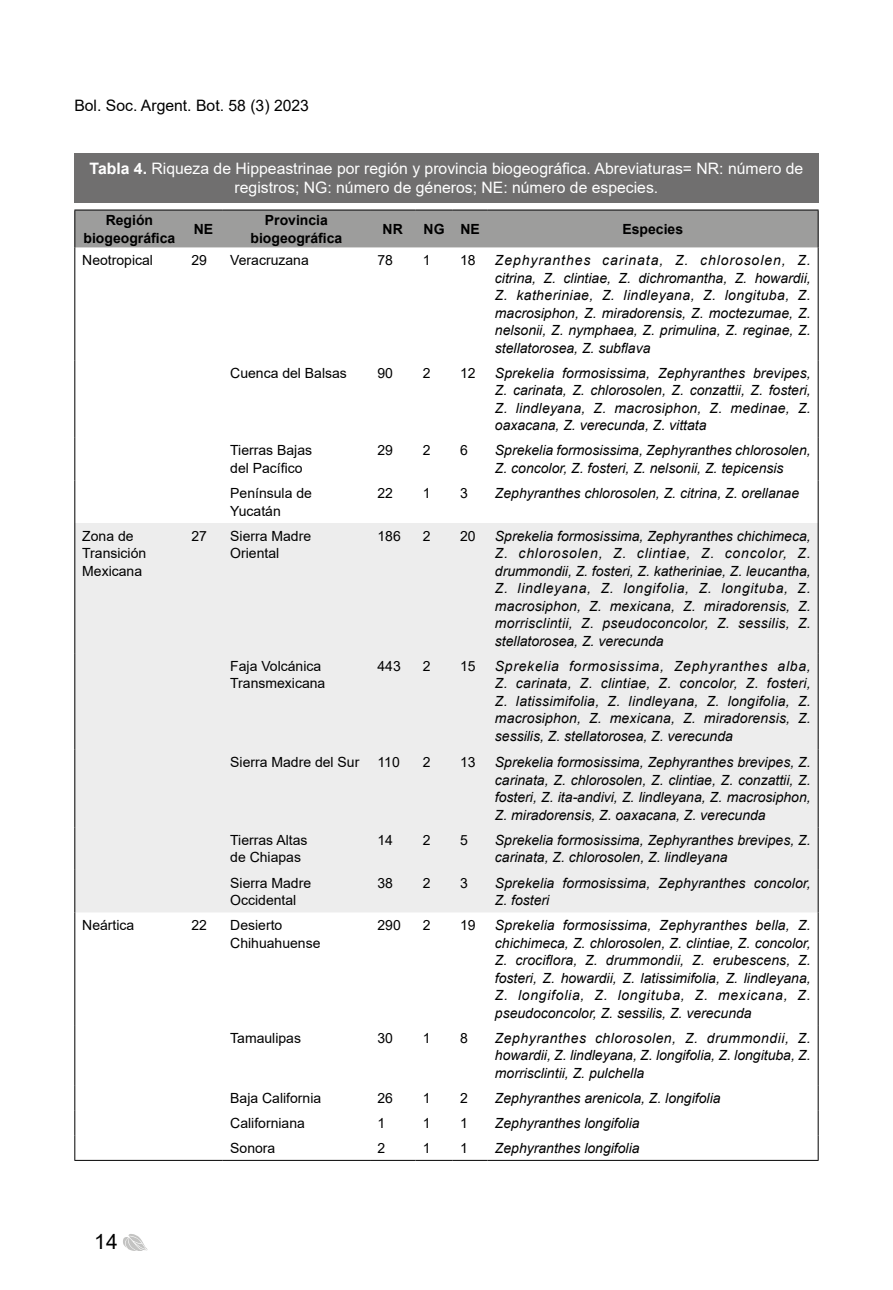
<style>
.page{position:relative;width:893px;height:1290px;background:#fff}
.page>*{position:absolute;margin:0;border:0;box-sizing:border-box;transform-origin:0 0}
.t1{font:21px "Arial";color:#000}
.t2{font:15.75px/18.9px "Arial";color:#fff;text-align:center}
.t3{font:15.75px "Arial";color:#000}
.t4{font:italic 14px/17.5px "Arial";color:#000;text-align:justify}
.t5{font:14px/17.5px "Arial";color:#000}
.t6{font:700 14px/17.5px "Arial";color:#000;text-align:center}
.s1{font-weight:700}
</style>
<div class="page">
<svg style="left:123px;top:1234px;width:25px;height:17px"></svg>
<div style="left:74px;top:153px;width:745px;height:50px;background:#706f6f"></div>
<div style="left:75px;top:211px;width:743px;height:37px;background:#9d9d9c"></div>
<div style="left:75px;top:523px;width:743px;height:389px;background:#ededed"></div>
<hr style="left:74px;top:210px;width:110px;height:1px;background:#000">
<hr style="left:74px;top:210px;width:1px;height:38px;background:#000">
<hr style="left:184px;top:210px;width:39px;height:1px;background:#000">
<hr style="left:223px;top:210px;width:147px;height:1px;background:#000">
<hr style="left:370px;top:210px;width:45px;height:1px;background:#000">
<hr style="left:415px;top:210px;width:38px;height:1px;background:#000">
<hr style="left:453px;top:210px;width:34px;height:1px;background:#000">
<hr style="left:487px;top:210px;width:332px;height:1px;background:#000">
<hr style="left:818px;top:210px;width:1px;height:38px;background:#000">
<hr style="left:74px;top:248px;width:1px;height:112px;background:#000">
<hr style="left:74px;top:360px;width:1px;height:78px;background:#000">
<hr style="left:74px;top:438px;width:1px;height:42px;background:#000">
<hr style="left:74px;top:480px;width:1px;height:43px;background:#000">
<hr style="left:818px;top:248px;width:1px;height:112px;background:#000">
<hr style="left:818px;top:360px;width:1px;height:78px;background:#000">
<hr style="left:818px;top:438px;width:1px;height:42px;background:#000">
<hr style="left:818px;top:480px;width:1px;height:43px;background:#000">
<hr style="left:74px;top:523px;width:1px;height:130px;background:#000">
<hr style="left:74px;top:653px;width:1px;height:97px;background:#000">
<hr style="left:74px;top:750px;width:1px;height:77px;background:#000">
<hr style="left:74px;top:827px;width:1px;height:43px;background:#000">
<hr style="left:74px;top:870px;width:1px;height:42px;background:#000">
<hr style="left:818px;top:523px;width:1px;height:130px;background:#000">
<hr style="left:818px;top:653px;width:1px;height:97px;background:#000">
<hr style="left:818px;top:750px;width:1px;height:77px;background:#000">
<hr style="left:818px;top:827px;width:1px;height:43px;background:#000">
<hr style="left:818px;top:870px;width:1px;height:42px;background:#000">
<hr style="left:74px;top:912px;width:1px;height:113px;background:#000">
<hr style="left:74px;top:1025px;width:1px;height:60px;background:#000">
<svg style="left:74px;top:1085px;width:1px;height:75px"></svg>
<hr style="left:74px;top:1160px;width:110px;height:1px;background:#000">
<hr style="left:184px;top:1160px;width:39px;height:1px;background:#000">
<hr style="left:818px;top:912px;width:1px;height:113px;background:#000">
<hr style="left:818px;top:1025px;width:1px;height:60px;background:#000">
<svg style="left:818px;top:1085px;width:1px;height:75px"></svg>
<hr style="left:223px;top:1160px;width:147px;height:1px;background:#000">
<hr style="left:370px;top:1160px;width:45px;height:1px;background:#000">
<hr style="left:415px;top:1160px;width:38px;height:1px;background:#000">
<hr style="left:453px;top:1160px;width:34px;height:1px;background:#000">
<hr style="left:487px;top:1160px;width:332px;height:1px;background:#000">
<p class="t3" style="left:74px;top:94px;width:236px">Bol. Soc. Argent. Bot. 58 (3) 2023</p>
<p class="t2" style="left:90px;top:159px;width:715px"><span class="s1">Tabla 4.</span> Riqueza de Hippeastrinae por región y provincia biogeográfica. Abreviaturas= NR: número de registros; NG: número de géneros; NE: número de especies.</p>
<p class="t6" style="left:84px;top:212px;width:93px">Región biogeográfica</p>
<p class="t6" style="left:194px;top:220px;width:21px">NE</p>
<p class="t6" style="left:250px;top:212px;width:93px">Provincia biogeográfica</p>
<p class="t6" style="left:383px;top:220px;width:22px">NR</p>
<p class="t6" style="left:424px;top:220px;width:58px">NG NE</p>
<p class="t6" style="left:622px;top:220px;width:62px">Especies</p>
<p class="t5" style="left:82px;top:251px;width:72px">Neotropical</p>
<p class="t5" style="left:191px;top:251px;width:17px">29</p>
<p class="t5" style="left:230px;top:251px;width:80px">Veracruzana</p>
<p class="t5" style="left:377px;top:251px;width:17px">78</p>
<p class="t5" style="left:423px;top:251px;width:9px">1</p>
<p class="t5" style="left:460px;top:251px;width:17px">18</p>
<p class="t4" style="left:495px;top:252px;width:317px">Zephyranthes carinata, Z. chlorosolen, Z. citrina, Z. clintiae, Z. dichromantha, Z. howardii, Z. katheriniae, Z. lindleyana, Z. longituba, Z. macrosiphon, Z. miradorensis, Z. moctezumae, Z. nelsonii, Z. nymphaea, Z. primulina, Z. reginae, Z. stellatorosea, Z. subflava</p>
<p class="t5" style="left:230px;top:364px;width:118px">Cuenca del Balsas</p>
<p class="t5" style="left:377px;top:364px;width:17px">90</p>
<p class="t5" style="left:423px;top:364px;width:9px">2</p>
<p class="t5" style="left:460px;top:364px;width:17px">12</p>
<p class="t4" style="left:495px;top:364px;width:317px">Sprekelia formosissima, Zephyranthes brevipes, Z. carinata, Z. chlorosolen, Z. conzattii, Z. fosteri, Z. lindleyana, Z. macrosiphon, Z. medinae, Z. oaxacana, Z. verecunda, Z. vittata</p>
<p class="t5" style="left:230px;top:442px;width:83px">Tierras Bajas del Pacífico</p>
<p class="t5" style="left:377px;top:442px;width:17px">29</p>
<p class="t5" style="left:423px;top:442px;width:9px">2</p>
<p class="t5" style="left:460px;top:442px;width:9px">6</p>
<p class="t4" style="left:495px;top:442px;width:317px">Sprekelia formosissima, Zephyranthes chlorosolen,<br>Z. concolor, Z. fosteri, Z. nelsonii, Z. tepicensis</p>
<p class="t5" style="left:230px;top:484px;width:83px">Península de<br>Yucatán</p>
<p class="t5" style="left:377px;top:484px;width:17px">22</p>
<p class="t5" style="left:423px;top:484px;width:9px">1</p>
<p class="t5" style="left:460px;top:484px;width:9px">3</p>
<p class="t4" style="left:495px;top:485px;width:306px">Zephyranthes chlorosolen, Z. citrina, Z. orellanae</p>
<p class="t5" style="left:82px;top:527px;width:66px">Zona de<br>Transición<br>Mexicana</p>
<p class="t5" style="left:191px;top:527px;width:17px">27</p>
<p class="t5" style="left:230px;top:527px;width:82px">Sierra Madre<br>Oriental</p>
<p class="t5" style="left:377px;top:527px;width:25px">186</p>
<p class="t5" style="left:423px;top:527px;width:9px">2</p>
<p class="t5" style="left:460px;top:527px;width:17px">20</p>
<p class="t4" style="left:495px;top:527px;width:317px">Sprekelia formosissima, Zephyranthes chichimeca, Z. chlorosolen, Z. clintiae, Z. concolor, Z. drummondii, Z. fosteri, Z. katheriniae, Z. leucantha, Z. lindleyana, Z. longifolia, Z. longituba, Z. macrosiphon, Z. mexicana, Z. miradorensis, Z. morrisclintii, Z. pseudoconcolor, Z. sessilis, Z. stellatorosea, Z. verecunda</p>
<p class="t5" style="left:230px;top:657px;width:97px">Faja Volcánica<br>Transmexicana</p>
<p class="t5" style="left:377px;top:657px;width:25px">443</p>
<p class="t5" style="left:423px;top:657px;width:9px">2</p>
<p class="t5" style="left:460px;top:657px;width:17px">15</p>
<p class="t4" style="left:495px;top:657px;width:317px">Sprekelia formosissima, Zephyranthes alba, Z. carinata, Z. clintiae, Z. concolor, Z. fosteri, Z. latissimifolia, Z. lindleyana, Z. longifolia, Z. macrosiphon, Z. mexicana, Z. miradorensis, Z. sessilis, Z. stellatorosea, Z. verecunda</p>
<p class="t5" style="left:230px;top:753px;width:131px">Sierra Madre del Sur</p>
<p class="t5" style="left:377px;top:753px;width:24px">110</p>
<p class="t5" style="left:423px;top:753px;width:9px">2</p>
<p class="t5" style="left:460px;top:753px;width:17px">13</p>
<p class="t4" style="left:495px;top:754px;width:317px">Sprekelia formosissima, Zephyranthes brevipes, Z. carinata, Z. chlorosolen, Z. clintiae, Z. conzattii, Z. fosteri, Z. ita-andivi, Z. lindleyana, Z. macrosiphon, Z. miradorensis, Z. oaxacana, Z. verecunda</p>
<p class="t5" style="left:230px;top:831px;width:79px">Tierras Altas de Chiapas</p>
<p class="t5" style="left:377px;top:831px;width:17px">14</p>
<p class="t5" style="left:423px;top:831px;width:9px">2</p>
<p class="t5" style="left:460px;top:831px;width:9px">5</p>
<p class="t4" style="left:495px;top:831px;width:317px">Sprekelia formosissima, Zephyranthes brevipes, Z. carinata, Z. chlorosolen, Z. lindleyana</p>
<p class="t5" style="left:230px;top:874px;width:82px">Sierra Madre<br>Occidental</p>
<p class="t5" style="left:377px;top:874px;width:17px">38</p>
<p class="t5" style="left:423px;top:874px;width:9px">2</p>
<p class="t5" style="left:460px;top:874px;width:9px">3</p>
<p class="t4" style="left:495px;top:874px;width:317px">Sprekelia formosissima, Zephyranthes concolor,<br>Z. fosteri</p>
<p class="t5" style="left:82px;top:916px;width:54px">Neártica</p>
<p class="t5" style="left:191px;top:916px;width:17px">22</p>
<p class="t5" style="left:230px;top:916px;width:92px">Desierto<br>Chihuahuense</p>
<p class="t5" style="left:377px;top:916px;width:25px">290</p>
<p class="t5" style="left:423px;top:916px;width:9px">2</p>
<p class="t5" style="left:460px;top:916px;width:17px">19</p>
<p class="t4" style="left:495px;top:916px;width:317px">Sprekelia formosissima, Zephyranthes bella, Z. chichimeca, Z. chlorosolen, Z. clintiae, Z. concolor, Z. crociflora, Z. drummondii, Z. erubescens, Z. fosteri, Z. howardii, Z. latissimifolia, Z. lindleyana, Z. longifolia, Z. longituba, Z. mexicana, Z. pseudoconcolor, Z. sessilis, Z. verecunda</p>
<p class="t5" style="left:230px;top:1029px;width:72px">Tamaulipas</p>
<p class="t5" style="left:377px;top:1029px;width:17px">30</p>
<p class="t5" style="left:423px;top:1029px;width:9px">1</p>
<p class="t5" style="left:460px;top:1029px;width:9px">8</p>
<p class="t4" style="left:495px;top:1029px;width:317px">Zephyranthes chlorosolen, Z. drummondii, Z. howardii, Z. lindleyana, Z. longifolia, Z. longituba, Z. morrisclintii, Z. pulchella</p>
<p class="t5" style="left:230px;top:1089px;width:93px">Baja California</p>
<p class="t5" style="left:377px;top:1089px;width:17px">26</p>
<p class="t5" style="left:423px;top:1089px;width:9px">1</p>
<p class="t5" style="left:460px;top:1089px;width:9px">2</p>
<p class="t4" style="left:495px;top:1089px;width:227px">Zephyranthes arenicola, Z. longifolia</p>
<p class="t5" style="left:230px;top:1114px;width:76px">Californiana</p>
<p class="t5" style="left:377px;top:1114px;width:9px">1</p>
<p class="t5" style="left:423px;top:1114px;width:9px">1</p>
<p class="t5" style="left:460px;top:1114px;width:9px">1</p>
<p class="t4" style="left:495px;top:1114px;width:146px">Zephyranthes longifolia</p>
<p class="t5" style="left:230px;top:1139px;width:47px">Sonora</p>
<p class="t5" style="left:377px;top:1139px;width:9px">2</p>
<p class="t5" style="left:423px;top:1139px;width:9px">1</p>
<p class="t5" style="left:460px;top:1139px;width:9px">1</p>
<p class="t4" style="left:495px;top:1139px;width:146px">Zephyranthes longifolia</p>
<h1 class="t1" style="left:94px;top:1227px;width:25px">14</h1>
</div>
